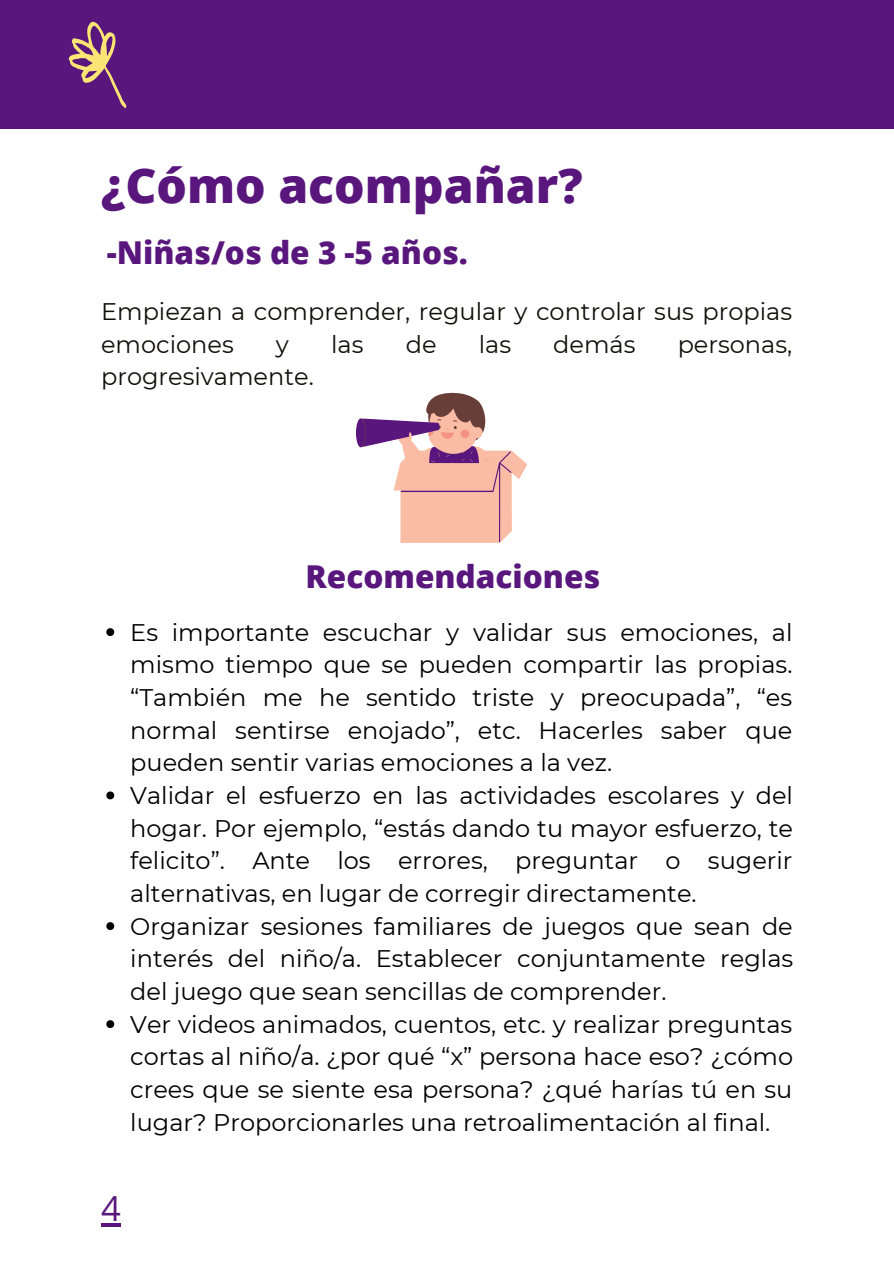
<style>
.page{position:relative;width:894px;height:1264px;background:#fff}
.page>*{position:absolute;margin:0;border:0;box-sizing:border-box;transform-origin:0 0}
.t1{font:800 48px "Open Sans";color:#59167c}
.t2{font:34.5px "Open Sans";color:#59167c}
.t3{font:800 31.5px "Open Sans";color:#59167c}
.t4{font:24px/32.7px "Montserrat";color:#000;text-align:justify}
.t5{font:24px/32.7px "Montserrat";color:#110f0d}
</style>
<div class="page">
<div style="left:0;top:0;width:893px;height:128px;background:#59167c"></div>
<svg style="left:106px;top:628px;width:8px;height:8px"></svg>
<svg style="left:106px;top:791px;width:8px;height:8px"></svg>
<svg style="left:106px;top:922px;width:8px;height:8px"></svg>
<svg style="left:106px;top:1020px;width:8px;height:8px"></svg>
<svg style="left:68px;top:21px;width:59px;height:87px"></svg>
<svg style="left:356px;top:392px;width:171px;height:151px"></svg>
<hr style="left:101px;top:1223px;width:20px;height:3px;background:#59167c">
<p class="t1" style="left:101px;top:152px;width:483px">¿Cómo acompañar?</p>
<p class="t3" style="left:107px;top:231px;width:362px">-Niñas/os de 3 -5 años.</p>
<p class="t5" style="left:101px;top:295px;width:692px">Empiezan a comprender, regular y controlar sus propias emociones</p>
<p class="t5" style="left:276px;top:328px;width:15px">y</p>
<p class="t5" style="left:331px;top:328px;width:34px">las</p>
<p class="t5" style="left:405px;top:328px;width:32px">de</p>
<p class="t5" style="left:478px;top:328px;width:34px">las</p>
<p class="t5" style="left:553px;top:328px;width:84px">demás</p>
<p class="t5" style="left:677px;top:328px;width:116px">personas,</p>
<p class="t5" style="left:101px;top:360px;width:214px">progresivamente.</p>
<p class="t3" style="left:305px;top:554px;width:296px">Recomendaciones</p>
<p class="t4" style="left:130px;top:615px;width:663px">Es importante escuchar y validar sus emociones, al mismo tiempo que se pueden compartir las propias. “También me he sentido triste y preocupada”, “es normal sentirse enojado”, etc. Hacerles saber que pueden sentir varias emociones a la vez.</p>
<p class="t4" style="left:130px;top:779px;width:664px">Validar el esfuerzo en las actividades escolares y del hogar. Por ejemplo, “estás dando tu mayor esfuerzo, te felicito”. Ante los errores, preguntar o sugerir alternativas, en lugar de corregir directamente.</p>
<p class="t4" style="left:130px;top:909px;width:664px">Organizar sesiones familiares de juegos que sean de interés del niño/a. Establecer conjuntamente reglas del juego que sean sencillas de comprender.</p>
<p class="t4" style="left:130px;top:1007px;width:664px">Ver videos animados, cuentos, etc. y realizar preguntas cortas al niño/a. ¿por qué “x” persona hace eso? ¿cómo crees que se siente esa persona? ¿qué harías tú en su lugar? Proporcionarles una retroalimentación al final.</p>
<p class="t2" style="left:101px;top:1183px;width:21px">4</p>
</div>
